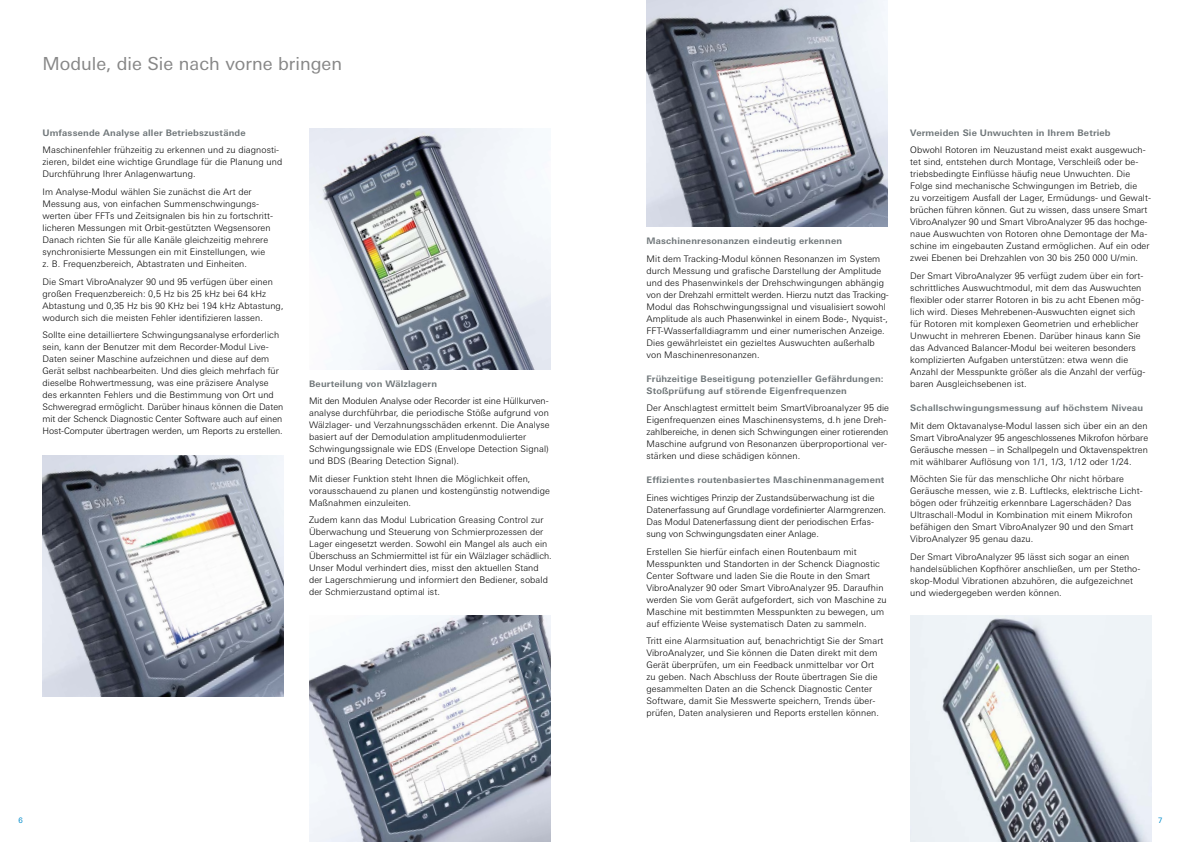
<style>
.page{position:relative;width:1191px;height:842px;background:#fff}
.page>*{position:absolute;margin:0;border:0;box-sizing:border-box;transform-origin:0 0}
.t1{font:18px "Univers Next W1 G";color:#878787}
.t2{font:300 9px/12px "Univers Next W1 G";letter-spacing:.01em;color:#000}
.t3{font:700 9px/12px "Univers Next W1 G";letter-spacing:.02em;color:#70777a}
.t4{font:7.5px "Univers Next W1 G";color:#008bcb}
</style>
<div class="page">
<img style="left:43px;top:456px;width:240px;height:241px">
<img style="left:309px;top:129px;width:241px;height:241px">
<img style="left:309px;top:615px;width:241px;height:227px">
<img style="left:910px;top:615px;width:241px;height:227px">
<img style="left:646px;top:0;width:241px;height:227px">
<h1 class="t1" style="left:43px;top:53px;width:301px">Module, die Sie nach vorne bringen</h1>
<p class="t3" style="left:43px;top:126px;width:205px">Umfassende Analyse aller Betriebszustände</p>
<p class="t2" style="left:43px;top:144px;width:241px">Maschinenfehler frühzeitig zu erkennen und zu diagnosti&shy;zieren, bildet eine wichtige Grundlage für die Planung und<br>Durchführung Ihrer Anlagenwartung.</p>
<p class="t2" style="left:43px;top:186px;width:232px">Im Analyse-Modul wählen Sie zunächst die Art der Messung aus, von einfachen Summenschwingungs&shy;werten über FFTs und Zeitsignalen bis hin zu fortschritt&shy;licheren Messungen mit Orbit-gestützten Wegsensoren Danach richten Sie für alle Kanäle gleichzeitig mehrere synchronisierte Messungen ein mit Einstellungen, wie z. B. Frequenzbereich, Abtastraten und Einheiten.</p>
<p class="t2" style="left:43px;top:275px;width:242px">Die Smart VibroAnalyzer 90 und 95 verfügen über einen großen Frequenzbereich: 0,5 Hz bis 25 kHz bei 64 kHz Abtastung und 0,35 Hz bis 90 KHz bei 194 kHz Abtastung, wodurch sich die meisten Fehler identifizieren lassen.</p>
<p class="t2" style="left:43px;top:329px;width:242px">Sollte eine detailliertere Schwingungsanalyse erforderlich sein, kann der Benutzer mit dem Recorder-Modul Live-Daten seiner Maschine aufzeichnen und diese auf dem Gerät selbst nachbearbeiten. Und dies gleich mehrfach für dieselbe Rohwertmessung, was eine präzisere Analyse des erkannten Fehlers und die Bestimmung von Ort und Schweregrad ermöglicht. Darüber hinaus können die Daten mit der Schenck Diagnostic Center Software auch auf einen Host-Computer übertragen werden, um Reports zu erstellen.</p>
<p class="t3" style="left:309px;top:377px;width:129px">Beurteilung von Wälzlagern</p>
<p class="t2" style="left:309px;top:395px;width:242px">Mit den Modulen Analyse oder Recorder ist eine Hüllkurven&shy;analyse durchführbar, die periodische Stöße aufgrund von Wälzlager- und Verzahnungsschäden erkennt. Die Analyse basiert auf der Demodulation amplitudenmodulierter Schwingungssignale wie EDS (Envelope Detection Signal) und BDS (Bearing Detection Signal).</p>
<p class="t2" style="left:309px;top:473px;width:242px">Mit dieser Funktion steht Ihnen die Möglichkeit offen, vorausschauend zu planen und kostengünstig notwendige<br>Maßnahmen einzuleiten.</p>
<p class="t2" style="left:309px;top:514px;width:244px">Zudem kann das Modul Lubrication Greasing Control zur Überwachung und Steuerung von Schmierprozessen der Lager eingesetzt werden. Sowohl ein Mangel als auch ein Überschuss an Schmiermittel ist für ein Wälzlager schädlich.<br>Unser Modul verhindert dies, misst den aktuellen Stand der Lagerschmierung und informiert den Bediener, sobald der Schmierzustand optimal ist.</p>
<p class="t3" style="left:646px;top:235px;width:197px">Maschinenresonanzen eindeutig erkennen</p>
<p class="t2" style="left:646px;top:252px;width:244px">Mit dem Tracking-Modul können Resonanzen im System durch Messung und grafische Darstellung der Amplitude und des Phasenwinkels der Drehschwingungen abhängig von der Drehzahl ermittelt werden. Hierzu nutzt das Tracking-Modul das Rohschwingungssignal und visualisiert sowohl Amplitude als auch Phasenwinkel in einem Bode-, Nyquist-, FFT-Wasserfalldiagramm und einer numerischen Anzeige.<br>Dies gewährleistet ein gezieltes Auswuchten außerhalb von Maschinenresonanzen.</p>
<p class="t3" style="left:646px;top:372px;width:239px">Frühzeitige Beseitigung potenzieller Gefährdungen:<br>Stoßprüfung auf störende Eigenfrequenzen</p>
<p class="t2" style="left:646px;top:402px;width:244px">Der Anschlagtest ermittelt beim SmartVibroanalyzer 95 die Eigenfrequenzen eines Maschinensystems, d. h jene Dreh&shy;zahlbereiche, in denen sich Schwingungen einer rotierenden Maschine aufgrund von Resonanzen überproportional ver&shy;stärken und diese schädigen können.</p>
<p class="t3" style="left:646px;top:474px;width:239px">Effizientes routenbasiertes Maschinenmanagement</p>
<p class="t2" style="left:646px;top:492px;width:241px">Eines wichtiges Prinzip der Zustandsüberwachung ist die Datenerfassung auf Grundlage vordefinierter Alarmgrenzen.<br>Das Modul Datenerfassung dient der periodischen Erfas&shy;sung von Schwingungsdaten einer Anlage.</p>
<p class="t2" style="left:646px;top:545px;width:242px">Erstellen Sie hierfür einfach einen Routenbaum mit Messpunkten und Standorten in der Schenck Diagnostic Center Software und laden Sie die Route in den Smart VibroAnalyzer 90 oder Smart VibroAnalyzer 95. Daraufhin werden Sie vom Gerät aufgefordert, sich von Maschine zu Maschine mit bestimmten Messpunkten zu bewegen, um auf effiziente Weise systematisch Daten zu sammeln.</p>
<p class="t2" style="left:646px;top:635px;width:238px">Tritt eine Alarmsituation auf, benachrichtigt Sie der Smart VibroAnalyzer, und Sie können die Daten direkt mit dem Gerät überprüfen, um ein Feedback unmittelbar vor Ort zu geben. Nach Abschluss der Route übertragen Sie die gesammelten Daten an die Schenck Diagnostic Center Software, damit Sie Messwerte speichern, Trends über&shy;prüfen, Daten analysieren und Reports erstellen können.</p>
<p class="t3" style="left:910px;top:126px;width:202px">Vermeiden Sie Unwuchten in Ihrem Betrieb</p>
<p class="t2" style="left:910px;top:144px;width:242px">Obwohl Rotoren im Neuzustand meist exakt ausgewuch&shy;tet sind, entstehen durch Montage, Verschleiß oder be&shy;triebsbedingte Einflüsse häufig neue Unwuchten. Die Folge sind mechanische Schwingungen im Betrieb, die<br>zu vorzeitigem Ausfall der Lager, Ermüdungs- und Gewalt&shy;brüchen führen können. Gut zu wissen, dass unsere Smart VibroAnalyzer 90 und Smart VibroAnalyzer 95 das hochge&shy;naue Auswuchten von Rotoren ohne Demontage der Ma&shy;schine im eingebauten Zustand ermöglichen. Auf ein oder zwei Ebenen bei Drehzahlen von 30 bis 250 000 U/min.</p>
<p class="t2" style="left:910px;top:270px;width:237px">Der Smart VibroAnalyzer 95 verfügt zudem über ein fort&shy;schrittliches Auswuchtmodul, mit dem das Auswuchten flexibler oder starrer Rotoren in bis zu acht Ebenen mög&shy;lich wird. Dieses Mehrebenen-Auswuchten eignet sich für Rotoren mit komplexen Geometrien und erheblicher Unwucht in mehreren Ebenen. Darüber hinaus kann Sie das Advanced Balancer-Modul bei weiteren besonders komplizierten Aufgaben unterstützen: etwa wenn die Anzahl der Messpunkte größer als die Anzahl der verfüg&shy;baren Ausgleichsebenen ist.</p>
<p class="t3" style="left:910px;top:402px;width:234px">Schallschwingungsmessung auf höchstem Niveau</p>
<p class="t2" style="left:910px;top:419px;width:239px;text-align:justify">Mit dem Oktavanalyse-Modul lassen sich über ein an den Smart VibroAnalyzer 95 angeschlossenes Mikrofon hörbare Geräusche messen – in Schallpegeln und Oktavenspektren mit wählbarer Auflösung von 1/1, 1/3, 1/12 oder 1/24.</p>
<p class="t2" style="left:910px;top:473px;width:234px">Möchten Sie für das menschliche Ohr nicht hörbare Geräusche messen, wie z. B. Luftlecks, elektrische Licht&shy;bögen oder frühzeitig erkennbare Lagerschäden? Das Ultraschall-Modul in Kombination mit einem Mikrofon befähigen den Smart VibroAnalyzer 90 und den Smart VibroAnalyzer 95 genau dazu.</p>
<p class="t2" style="left:910px;top:551px;width:232px">Der Smart VibroAnalyzer 95 lässt sich sogar an einen handelsüblichen Kopfhörer anschließen, um per Stetho&shy;skop-Modul Vibrationen abzuhören, die aufgezeichnet und wiedergegeben werden können.</p>
<p class="t4" style="left:18px;top:816px;width:6px">6</p>
<p class="t4" style="left:1158px;top:816px;width:6px">7</p>
</div>
